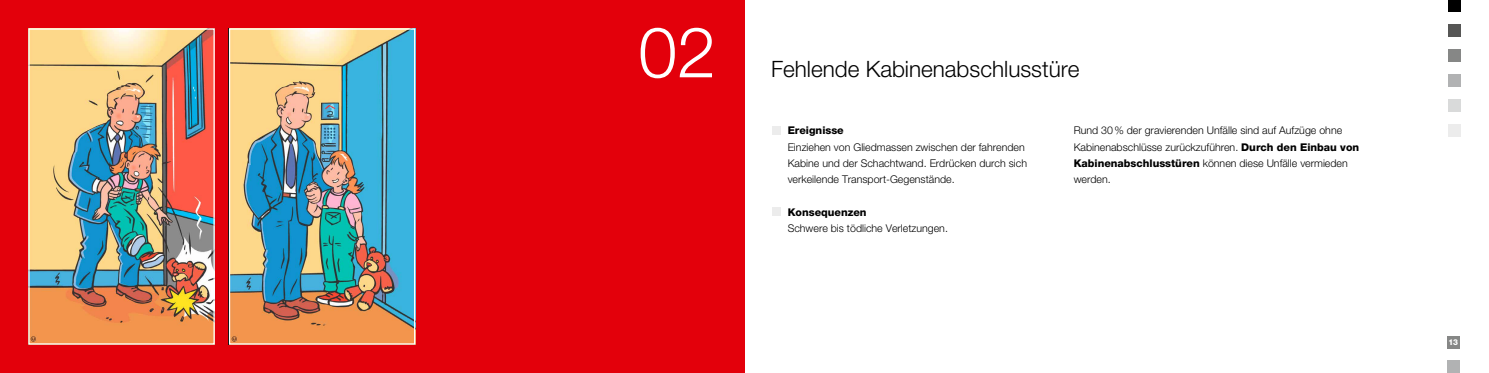
<style>
.page{position:relative;width:1489px;height:373px;background:#fff}
.page>*{position:absolute;margin:0;border:0;box-sizing:border-box;transform-origin:0 0}
.t1{font:300 70px "Helvetica Neue";color:#fff}
.t2{font:300 22.5px "Helvetica Neue";color:#000}
.t3{font:300 10.62px/16.2px "Helvetica Neue";color:#000}
.t4{font:800 10.62px "Helvetica Neue";color:#000}
.t5{font:800 8.12px "Helvetica Neue";color:#fff;scale:.95 1}
.s1{font-weight:800}
</style>
<div class="page">
<div style="left:1448px;top:0;width:12px;height:12px;background:#000"></div>
<div style="left:1448px;top:25px;width:12px;height:12px;background:#565655"></div>
<div style="left:1448px;top:50px;width:12px;height:12px;background:#868786"></div>
<div style="left:1448px;top:74px;width:12px;height:12px;background:#b1b2b3"></div>
<div style="left:1448px;top:99px;width:12px;height:12px;background:#d9dada"></div>
<div style="left:1448px;top:124px;width:12px;height:12px;background:#ececec"></div>
<div style="left:1446px;top:335px;width:12px;height:12px;background:#868786"></div>
<div style="left:1446px;top:360px;width:12px;height:12px;background:#b1b2b3"></div>
<div style="left:0;top:0;width:744px;height:372px;background:#e3000b"></div>
<img style="left:30px;top:30px;width:183px;height:312px">
<div style="left:28px;top:28px;width:187px;height:316px;border:1px solid #fff"></div>
<img style="left:231px;top:30px;width:182px;height:312px">
<div style="left:229px;top:28px;width:186px;height:316px;border:1px solid #fff"></div>
<div style="left:772px;top:126px;width:9px;height:8px;background:#ececec"></div>
<div style="left:772px;top:207px;width:9px;height:8px;background:#ececec"></div>
<h1 class="t1" style="left:638px;top:9px;width:79px">02</h1>
<h2 class="t2" style="left:771px;top:55px;width:310px">Fehlende Kabinenabschlusstüre</h2>
<p class="t4" style="left:787px;top:124px;width:58px">Ereignisse</p>
<p class="t3" style="left:787px;top:138px;width:241px">Einziehen von Gliedmassen zwischen der fahrenden<br>Kabine und der Schachtwand. Erdrücken durch sich verkeilende Transport-Gegenstände.</p>
<p class="t4" style="left:787px;top:205px;width:80px">Konsequenzen</p>
<p class="t3" style="left:787px;top:219px;width:162px">Schwere bis tödliche Verletzungen.</p>
<p class="t3" style="left:1073px;top:122px;width:287px">Rund 30% der gravierenden Unfälle sind auf Aufzüge ohne Kabinenabschlüsse zurückzuführen. <span class="s1">Durch den Einbau von Kabinenabschlusstüren</span> können diese Unfälle vermieden werden.</p>
<p class="t5" style="left:1448px;top:336px;width:12px">13</p>
</div>
